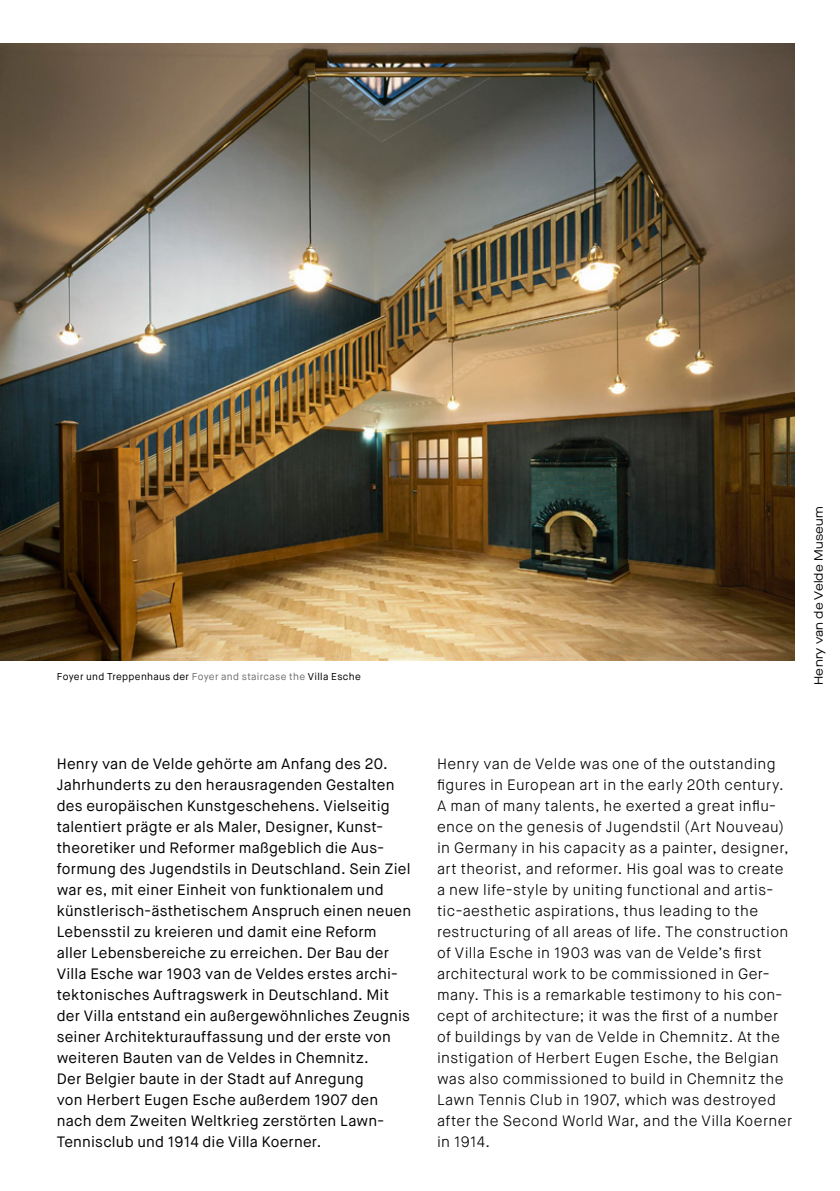
<style>
.page{position:relative;width:840px;height:1191px;background:#fff}
.page>*{position:absolute;margin:0;border:0;box-sizing:border-box;transform-origin:0 0}
.t1{font:15px/21px "Maison Neue";letter-spacing:.01em;color:#000}
.t2{font:300 15px/21px "Maison Neue";letter-spacing:.025em;color:#000}
.t3{font:12px "Maison Neue Extended";letter-spacing:.02em;color:#000}
.t4{font:10px "Maison Neue";letter-spacing:.03em;color:#000}
.s1{color:#6e6e6e}
</style>
<div class="page">
<img style="left:0;top:44px;width:794px;height:616px">
<p class="t4" style="left:57px;top:670px;width:305px">Foyer und Treppenhaus der <span class="s1">Foyer and staircase the</span> Villa Esche</p>
<p class="t3" style="left:810px;top:685px;width:180px;rotate:-90deg">Henry van de Velde Museum</p>
<p class="t1" style="left:57px;top:753px;width:356px">Henry van de Velde gehörte am Anfang des 20.<br>Jahrhunderts zu den herausragenden Gestalten des europäischen Kunstgeschehens. Vielseitig talentiert prägte er als Maler, Designer, Kunst&shy;theoretiker und Reformer maßgeblich die Aus&shy;formung des Jugendstils in Deutschland. Sein Ziel war es, mit einer Einheit von funktionalem und künstlerisch-ästhetischem Anspruch einen neuen Lebensstil zu kreieren und damit eine Reform<br>aller Lebensbereiche zu erreichen. Der Bau der Villa Esche war 1903 van de Veldes erstes archi&shy;tektonisches Auftragswerk in Deutschland. Mit der Villa entstand ein außergewöhnliches Zeugnis seiner Architekturauffassung und der erste von weiteren Bauten van de Veldes in Chemnitz.<br>Der Belgier baute in der Stadt auf Anregung<br>von Herbert Eugen Esche außerdem 1907 den nach dem Zweiten Weltkrieg zerstörten Lawn-Tennisclub und 1914 die Villa Koerner.</p>
<p class="t2" style="left:437px;top:753px;width:356px">Henry van de Velde was one of the outstanding figures in European art in the early 20th century.<br>A man of many talents, he exerted a great influ&shy;ence on the genesis of Jugendstil (Art Nouveau) in Germany in his capacity as a painter, designer, art theorist, and reformer. His goal was to create a new life-style by uniting functional and artis&shy;tic-aesthetic aspirations, thus leading to the restructuring of all areas of life. The construction of Villa Esche in 1903 was van de Velde’s first architectural work to be commissioned in Ger&shy;many. This is a remarkable testimony to his con&shy;cept of architecture; it was the first of a number of buildings by van de Velde in Chemnitz. At the instigation of Herbert Eugen Esche, the Belgian was also commissioned to build in Chemnitz the Lawn Tennis Club in 1907, which was destroyed after the Second World War, and the Villa Koerner in 1914.</p>
</div>
